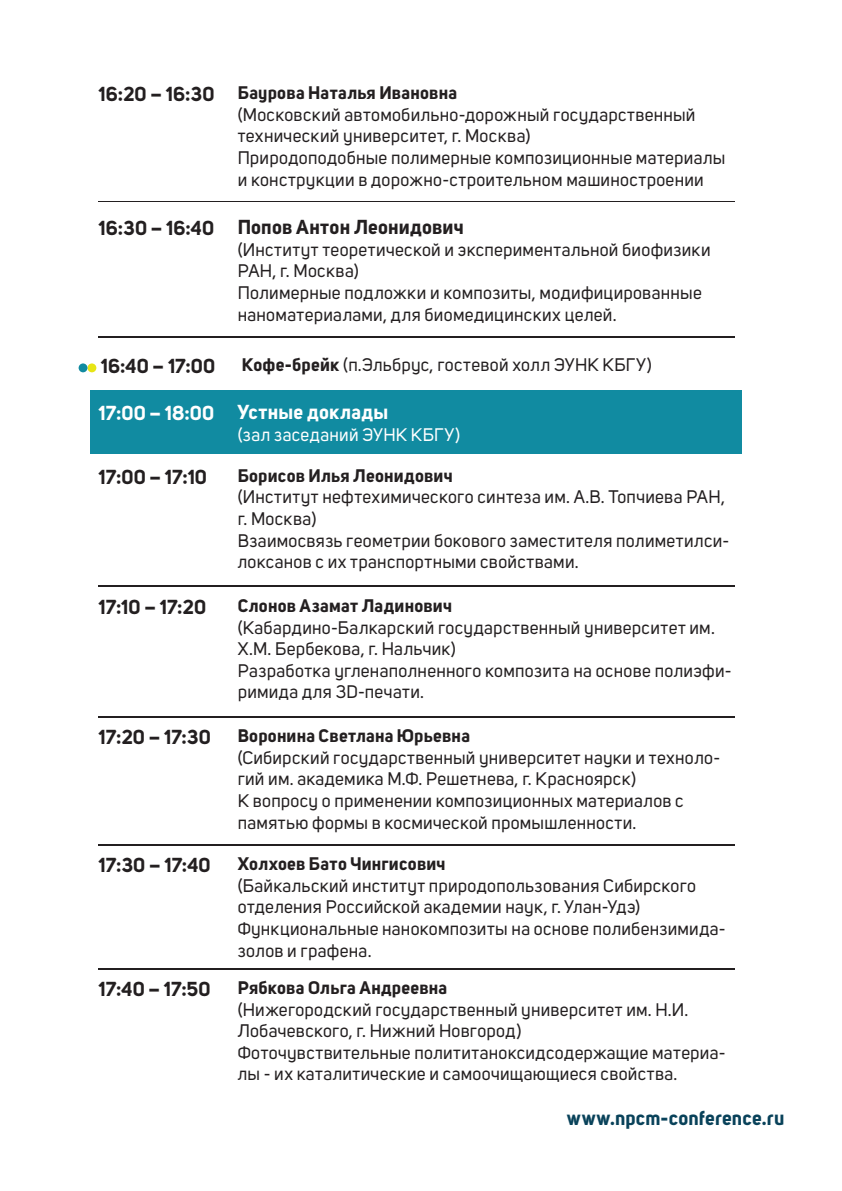
<style>
.page{position:relative;width:842px;height:1191px;background:#fff}
.page>*{position:absolute;margin:0;border:0;box-sizing:border-box;transform-origin:0 0}
.t1{font:700 20px "Uni Sans";letter-spacing:.01em;color:#231f20}
.t2{font:700 20px "Uni Sans";letter-spacing:.01em;color:#fff}
.t3{font:700 20px "Uni Sans";letter-spacing:.015em;color:#09425a}
.t4{font:18px/21.6px "Uni Sans";letter-spacing:.015em;color:#231f20}
.t5{font:700 18px "Uni Sans";letter-spacing:.01em;color:#231f20}
.t6{font:18px "Uni Sans";letter-spacing:.03em;color:#fff}
.s1{font-weight:700}
</style>
<div class="page">
<div style="left:90px;top:390px;width:651px;height:64px;background:#118ba1"></div>
<hr style="left:99px;top:201px;width:636px;height:1px;background:#231f20">
<hr style="left:99px;top:586px;width:636px;height:1px;background:#231f20">
<hr style="left:99px;top:716px;width:636px;height:1px;background:#231f20">
<hr style="left:99px;top:844px;width:636px;height:1px;background:#231f20">
<hr style="left:99px;top:968px;width:636px;height:1px;background:#231f20">
<hr style="left:99px;top:336px;width:636px;height:1px;background:#231f20">
<div style="left:87px;top:363px;width:9px;height:9px;background:#e7e515;border-radius:50%"></div>
<div style="left:79px;top:363px;width:8px;height:9px;background:#118ba1;border-radius:50%"></div>
<p class="t1" style="left:99px;top:82px;width:117px">16:20 – 16:30</p>
<p class="t1" style="left:99px;top:215px;width:117px">16:30 – 16:40</p>
<p class="t5" style="left:238px;top:82px;width:221px">Баурова Наталья Ивановна</p>
<p class="t4" style="left:238px;top:104px;width:489px">(Московский автомобильно-дорожный государственный технический университет, г. Москва)<br>Природоподобные полимерные композиционные материалы и конструкции в дорожно-строительном машиностроении</p>
<p class="t1" style="left:238px;top:215px;width:228px">Попов Антон Леонидович</p>
<p class="t4" style="left:238px;top:239px;width:474px">(Институт теоретической и экспериментальной биофизики РАН, г. Москва)<br>Полимерные подложки и композиты, модифицированные наноматериалами, для биомедицинских целей.</p>
<p class="t1" style="left:101px;top:353px;width:116px">16:40 – 17:00</p>
<p class="t4" style="left:242px;top:354px;width:411px"><span class="s1">Кофе-брейк</span> (п.Эльбрус, гостевой холл ЭУНК КБГУ)</p>
<p class="t2" style="left:99px;top:401px;width:117px">17:00 – 18:00</p>
<p class="t2" style="left:238px;top:400px;width:152px">Устные доклады</p>
<p class="t6" style="left:238px;top:424px;width:224px">(зал заседаний ЭУНК КБГУ)</p>
<p class="t1" style="left:99px;top:464px;width:110px">17:00 – 17:10</p>
<p class="t5" style="left:238px;top:464px;width:216px">Борисов Илья Леонидович</p>
<p class="t4" style="left:238px;top:486px;width:493px">(Институт нефтехимического синтеза им. А.В. Топчиева РАН, г. Москва)<br>Взаимосвязь геометрии бокового заместителя полиметилси&shy;локсанов с их транспортными свойствами.</p>
<p class="t1" style="left:99px;top:594px;width:109px">17:10 – 17:20</p>
<p class="t5" style="left:238px;top:594px;width:216px">Слонов Азамат Ладинович</p>
<p class="t4" style="left:238px;top:616px;width:495px">(Кабардино-Балкарский государственный университет им.<br>Х.М. Бербекова, г. Нальчик)<br>Разработка угленаполненного композита на основе полиэфи&shy;римида для 3D-печати.</p>
<p class="t1" style="left:99px;top:725px;width:114px">17:20 – 17:30</p>
<p class="t5" style="left:238px;top:724px;width:234px">Воронина Светлана Юрьевна</p>
<p class="t4" style="left:238px;top:747px;width:484px">(Сибирский государственный университет науки и техноло&shy;гий им. академика М.Ф. Решетнева, г. Красноярск)<br>К вопросу о применении композиционных материалов с памятью формы в космической промышленности.</p>
<p class="t1" style="left:99px;top:853px;width:114px">17:30 – 17:40</p>
<p class="t5" style="left:238px;top:852px;width:209px">Холхоев Бато Чингисович</p>
<p class="t4" style="left:238px;top:875px;width:489px">(Байкальский институт природопользования Сибирского отделения Российской академии наук, г. Улан-Удэ)<br>Функциональные нанокомпозиты на основе полибензимида&shy;золов и графена.</p>
<p class="t1" style="left:99px;top:976px;width:113px">17:40 – 17:50</p>
<p class="t5" style="left:238px;top:976px;width:211px">Рябкова Ольга Андреевна</p>
<p class="t4" style="left:238px;top:998px;width:489px">(Нижегородский государственный университет им. Н.И.<br>Лобачевского, г. Нижний Новгород)<br>Фоточувствительные полититаноксидсодержащие материа&shy;лы - их каталитические и самоочищающиеся свойства.</p>
<p class="t3" style="left:567px;top:1105px;width:219px">www.npcm-conference.ru</p>
</div>
